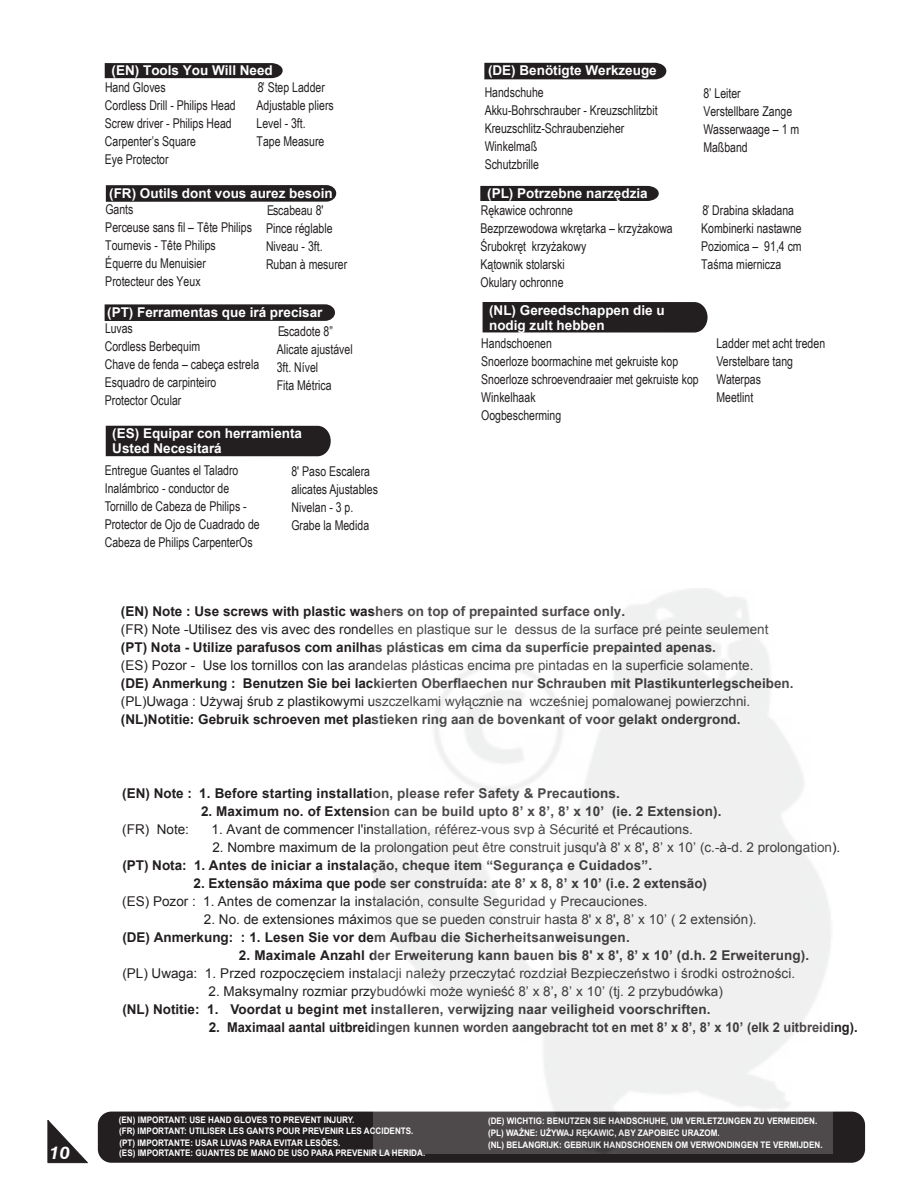
<style>
.page{position:relative;width:918px;height:1188px;background:#fff}
.page>*{position:absolute;margin:0;border:0;box-sizing:border-box;transform-origin:0 0}
.t1{font:italic 700 18px "Swiss 721 BT";color:#fff}
.t2{font:13.5px/18px "Arial Narrow";color:#231f20;scale:.95 1}
.t3{font:700 13.5px/18px "Arial";color:#231f20}
.t4{font:13.5px/18px "Arial";color:#231f20}
.t5{font:700 13.5px/15px "Arial";color:#fff}
.t6{font:700 9px/10.9px "Arial";color:#fff;scale:.9 1}
.s1{font-weight:700}
.s2{font-weight:400}
</style>
<div class="page">
<svg style="left:48px;top:1120px;width:40px;height:43px"></svg>
<svg style="left:105px;top:63px;width:178px;height:15px;background:#272324"></svg>
<svg style="left:106px;top:185px;width:230px;height:17px;background:#2a2627"></svg>
<svg style="left:105px;top:304px;width:230px;height:17px;background:#2a2627"></svg>
<div style="left:106px;top:426px;width:225px;height:30px;background:#231f20"></div>
<div style="left:480px;top:186px;width:179px;height:15px;background:#231f20"></div>
<div style="left:483px;top:302px;width:225px;height:31px;background:#231f20"></div>
<div style="left:484px;top:63px;width:182px;height:16px;background:#231f20"></div>
<div style="left:98px;top:1112px;width:767px;height:51px;background:#231f20;border-radius:14px"></div>
<img style="left:374px;top:588px;width:459px;height:566px">
<h1 class="t1" style="left:50px;top:1142px;width:22px">10</h1>
<p class="t5" style="left:112px;top:64px;width:163px">(EN) Tools You Will Need</p>
<p class="t2" style="left:105px;top:78px;width:139px">Hand Gloves<br>Cordless Drill - Philips Head<br>Screw driver - Philips Head<br>Carpenter’s Square<br>Eye Protector</p>
<p class="t2" style="left:257px;top:78px;width:83px">8’ Step Ladder<br>Adjustable pliers<br>Level - 3ft.<br>Tape Measure</p>
<p class="t5" style="left:109px;top:187px;width:225px">(FR) Outils dont vous aurez besoin</p>
<p class="t2" style="left:105px;top:200px;width:156px">Gants<br>Perceuse sans fil – Tête Philips<br>Tournevis - Tête Philips<br>Équerre du Menuisier<br>Protecteur des Yeux</p>
<p class="t2" style="left:266px;top:200px;width:87px">Escabeau 8'<br>Pince réglable<br>Niveau - 3ft.<br>Ruban à mesurer</p>
<p class="t5" style="left:107px;top:305px;width:217px">(PT) Ferramentas que irá precisar</p>
<p class="t2" style="left:105px;top:319px;width:164px">Luvas<br>Cordless Berbequim<br>Chave de fenda – cabeça estrela<br>Esquadro de carpinteiro<br>Protector Ocular</p>
<p class="t2" style="left:277px;top:321px;width:81px">Escadote 8”<br>Alicate ajustável<br>3ft. Nível<br>Fita Métrica</p>
<p class="t5" style="left:112px;top:427px;width:191px">(ES) Equipar con herramienta<br>Usted Necesitará</p>
<p class="t2" style="left:105px;top:460px;width:165px">Entregue Guantes el Taladro<br>Inalámbrico - conductor de<br>Tornillo de Cabeza de Philips -<br>Protector de Ojo de Cuadrado de<br>Cabeza de Philips CarpenterOs</p>
<p class="t2" style="left:291px;top:461px;width:93px">8' Paso Escalera alicates Ajustables<br>Nivelan - 3 p.<br>Grabe la Medida</p>
<p class="t5" style="left:488px;top:63px;width:170px">(DE) Benötigte Werkzeuge</p>
<p class="t2" style="left:485px;top:83px;width:184px">Handschuhe<br>Akku-Bohrschrauber - Kreuzschlitzbit<br>Kreuzschlitz-Schraubenzieher<br>Winkelmaß<br>Schutzbrille</p>
<p class="t2" style="left:703px;top:84px;width:102px">8’ Leiter<br>Verstellbare Zange<br>Wasserwaage – 1 m<br>Maßband</p>
<p class="t5" style="left:487px;top:187px;width:162px">(PL) Potrzebne narzędzia</p>
<p class="t2" style="left:481px;top:201px;width:204px">Rękawice ochronne<br>Bezprzewodowa wkrętarka – krzyżakowa<br>Śrubokręt krzyżakowy<br>Kątownik stolarski<br>Okulary ochronne</p>
<p class="t2" style="left:701px;top:201px;width:107px">8’ Drabina składana<br>Kombinerki nastawne<br>Poziomica – 91,4 cm<br>Taśma miernicza</p>
<p class="t5" style="left:489px;top:303px;width:177px">(NL) Gereedschappen die u nodig zult hebben</p>
<p class="t2" style="left:481px;top:334px;width:230px">Handschoenen<br>Snoerloze boormachine met gekruiste kop<br>Snoerloze schroevendraaier met gekruiste kop<br>Winkelhaak<br>Oogbescherming</p>
<p class="t2" style="left:716px;top:334px;width:116px">Ladder met acht treden<br>Verstelbare tang<br>Waterpas<br>Meetlint</p>
<p class="t3" style="left:121px;top:603px;width:506px">(EN) Note : Use screws with plastic washers on top of prepainted surface only.</p>
<p class="t4" style="left:121px;top:621px;width:649px">(FR) Note -Utilisez des vis avec des rondelles en plastique sur le dessus de la surface pré peinte seulement</p>
<p class="t3" style="left:121px;top:639px;width:596px">(PT) Nota - Utilize parafusos com anilhas plásticas em cima da superfície prepainted apenas.</p>
<p class="t4" style="left:121px;top:657px;width:634px">(ES) Pozor - Use los tornillos con las arandelas plásticas encima pre pintadas en la superficie solamente.</p>
<p class="t3" style="left:121px;top:675px;width:674px">(DE) Anmerkung : Benutzen Sie bei lackierten Oberflaechen nur Schrauben mit Plastikunterlegscheiben.</p>
<p class="t4" style="left:121px;top:693px;width:631px">(PL)Uwaga : Używaj śrub z plastikowymi uszczelkami wyłącznie na wcześniej pomalowanej powierzchni.</p>
<p class="t3" style="left:121px;top:711px;width:621px">(NL)Notitie: Gebruik schroeven met plastieken ring aan de bovenkant of voor gelakt ondergrond.</p>
<p class="t3" style="left:122px;top:785px;width:499px">(EN) Note : 1. Before starting installation, please refer Safety &amp; Precautions.</p>
<p class="t3" style="left:201px;top:803px;width:522px">2. Maximum no. of Extension can be build upto 8’ x 8’, 8’ x 10’ (ie. 2 Extension).</p>
<p class="t4" style="left:122px;top:821px;width:68px">(FR) Note:</p>
<p class="t4" style="left:212px;top:821px;width:483px">1. Avant de commencer l'installation, référez-vous svp à Sécurité et Précautions.</p>
<p class="t4" style="left:122px;top:839px;width:720px;text-indent:90px">2. Nombre maximum de la prolongation peut être construit jusqu'à 8' x 8'<span class="s1">,</span> 8’ x 10’ (c.-à-d. 2 prolongation). <span class="s1">(PT) Nota: 1. Antes de iniciar a instalação, cheque item “Segurança e Cuidados”.</span></p>
<p class="t3" style="left:194px;top:875px;width:515px">2. Extensão máxima que pode ser construída: ate 8’ x 8, 8’ x 10’ (i.e. 2 extensão)</p>
<p class="t4" style="left:122px;top:893px;width:527px">(ES) Pozor : 1. Antes de comenzar la instalación, consulte Seguridad y Precauciones.</p>
<p class="t4" style="left:122px;top:911px;width:636px;text-indent:82px">2. No. de extensiones máximos que se pueden construir hasta 8' x 8'<span class="s1">,</span> 8’ x 10’ ( 2 extensión). <span class="s1">(DE) Anmerkung: : 1. Lesen Sie vor dem Aufbau die Sicherheitsanweisungen.</span></p>
<p class="t3" style="left:239px;top:947px;width:572px">2. Maximale Anzahl der Erweiterung kann bauen bis 8' x 8', 8’ x 10’ (d.h. 2 Erweiterung).</p>
<p class="t4" style="left:122px;top:965px;width:675px">(PL) Uwaga: 1. Przed rozpoczęciem instalacji należy przeczytać rozdział Bezpieczeństwo i środki ostrożności.</p>
<p class="t3" style="left:122px;top:983px;width:602px;text-indent:86px"><span class="s2">2. Maksymalny rozmiar przybudówki może wynieść 8’ x 8’</span>, <span class="s2">8’ x 10’ (tj. 2 przybudówka) </span>(NL) Notitie: 1. Voordat u begint met installeren, verwijzing naar veiligheid voorschriften.</p>
<p class="t3" style="left:209px;top:1019px;width:650px">2. Maximaal aantal uitbreidingen kunnen worden aangebracht tot en met 8’ x 8’, 8’ x 10’ (elk 2 uitbreiding).</p>
<p class="t6" style="left:119px;top:1115px;width:342px">(EN) IMPORTANT: USE HAND GLOVES TO PREVENT INJURY.<br>(FR) IMPORTANT: UTILISER LES GANTS POUR PREVENIR LES ACCIDENTS. (PT) IMPORTANTE: USAR LUVAS PARA EVITAR LESÕES.<br>(ES) IMPORTANTE: GUANTES DE MANO DE USO PARA PREVENIR LA HERIDA.</p>
<p class="t6" style="left:488px;top:1115px;width:373px;line-height:12px">(DE) WICHTIG: BENUTZEN SIE HANDSCHUHE, UM VERLETZUNGEN ZU VERMEIDEN. (PL) WAŻNE: UŻYWAJ RĘKAWIC, ABY ZAPOBIEC URAZOM.<br>(NL) BELANGRIJK: GEBRUIK HANDSCHOENEN OM VERWONDINGEN TE VERMIJDEN.</p>
</div>
